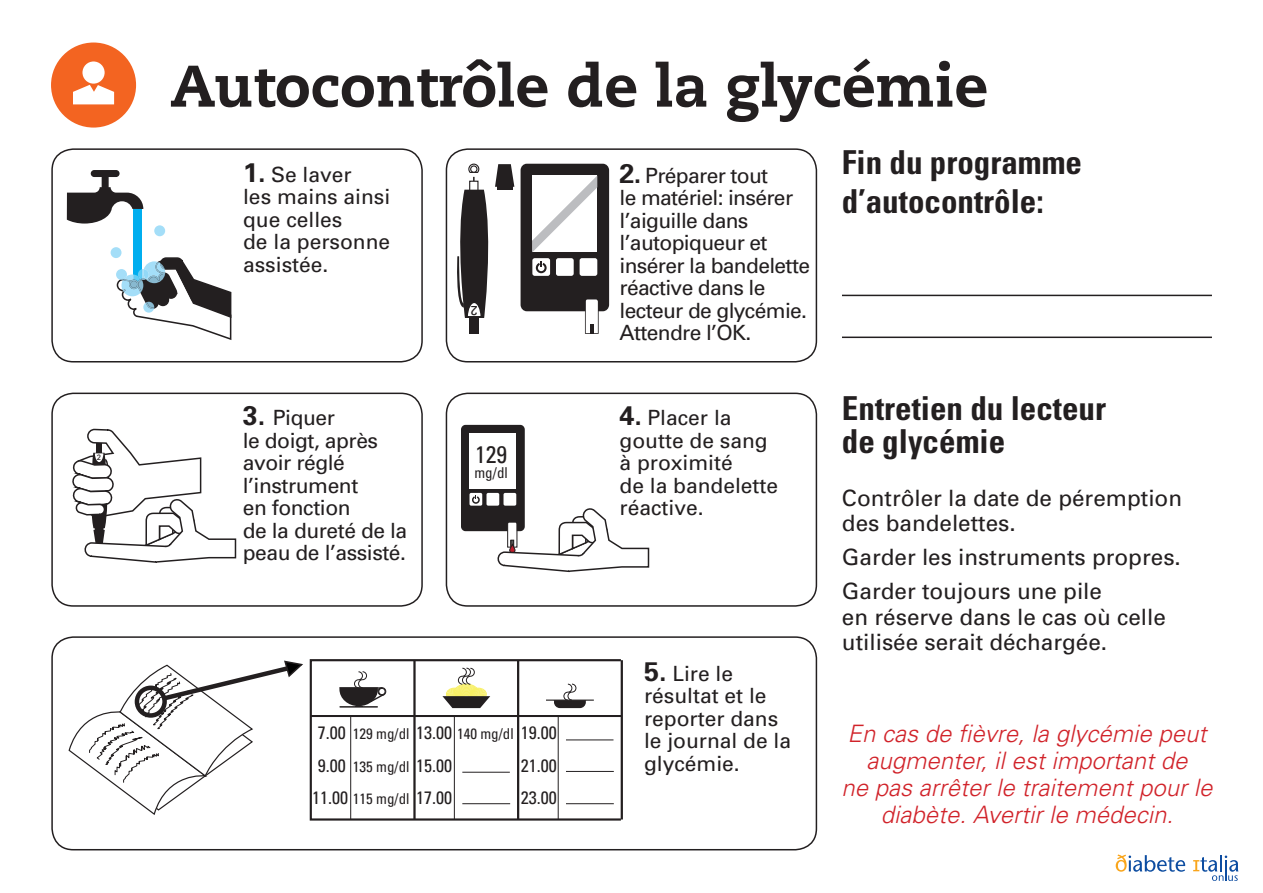
<style>
.page{position:relative;width:1263px;height:893px;background:#fff}
.page>*{position:absolute;margin:0;border:0;box-sizing:border-box;transform-origin:0 0}
.t1{font:800 58.5px "Caecilia LT Std";color:#231f20}
.t2{font:700 condensed 33px/33px "Univers";color:#231f20}
.t3{font:italic 300 24px/27px "Univers";color:#d1232a;text-align:center}
.t4{font:condensed 24px "Univers";color:#231f20}
.t5{font:22.5px/25.5px "Univers";color:#231f20}
.t6{font:21px/22.5px "Univers";letter-spacing:-.02em;color:#231f20}
.t7{font:21px/22.5px "Univers";color:#231f20}
.t8{font:condensed 18px/32.4px "Univers";color:#231f20;text-align:center}
.t9{font:condensed 15px/32.4px "Univers";color:#231f20;text-align:justify}
.t10{font:13.2px "Univers";color:#231f20}
.t11{font:7.8px "Univers";color:#231f20}
.s1{font-weight:700;font-size:27px}
.s2{font-size:18px}
</style>
<div class="page">
<div style="left:446px;top:148px;width:371px;height:214px;border:2px solid #231f20;border-radius:21px"></div>
<div style="left:446px;top:393px;width:371px;height:214px;border:2px solid #231f20;border-radius:21px"></div>
<div style="left:51px;top:393px;width:372px;height:214px;border:2px solid #231f20;border-radius:21px"></div>
<div style="left:51px;top:636px;width:766px;height:214px;border:2px solid #231f20;border-radius:21px"></div>
<div style="left:51px;top:148px;width:372px;height:214px;border:2px solid #231f20;border-radius:21px"></div>
<div style="left:134px;top:209px;width:8px;height:75px;background:#00aeef"></div>
<div style="left:111px;top:247px;width:11px;height:11px;background:#a4def8;border-radius:50%"></div>
<div style="left:154px;top:225px;width:11px;height:11px;background:#a4def8;border-radius:50%"></div>
<svg style="left:116px;top:257px;width:115px;height:83px"></svg>
<svg style="left:67px;top:170px;width:76px;height:54px"></svg>
<hr style="left:842px;top:295px;width:370px;height:1px;background:#231f20">
<hr style="left:842px;top:337px;width:370px;height:1px;background:#231f20">
<div style="left:470px;top:317px;width:9px;height:17px;background:#231f20"></div>
<svg style="left:457px;top:163px;width:57px;height:155px"></svg>
<div style="left:470px;top:165px;width:7px;height:8px;border:1px solid #231f20;border-radius:50%"></div>
<svg style="left:521px;top:164px;width:88px;height:170px"></svg>
<svg style="left:72px;top:428px;width:165px;height:135px"></svg>
<svg style="left:68px;top:660px;width:235px;height:155px"></svg>
<svg style="left:461px;top:425px;width:189px;height:148px"></svg>
<div style="left:310px;top:659px;width:312px;height:162px;border:2px solid #231f20"></div>
<hr style="left:339px;top:706px;width:39px;height:2px;background:#231f20">
<svg style="left:339px;top:671px;width:47px;height:36px"></svg>
<svg style="left:442px;top:667px;width:48px;height:41px"></svg>
<hr style="left:546px;top:700px;width:48px;height:1px;background:#231f20">
<svg style="left:553px;top:683px;width:34px;height:25px"></svg>
<hr style="left:413px;top:660px;width:3px;height:159px;background:#231f20">
<hr style="left:350px;top:716px;width:1px;height:104px;background:#231f20">
<hr style="left:454px;top:716px;width:1px;height:103px;background:#231f20">
<hr style="left:558px;top:716px;width:1px;height:103px;background:#231f20">
<hr style="left:517px;top:660px;width:2px;height:159px;background:#231f20">
<hr style="left:621px;top:660px;width:2px;height:159px;background:#231f20">
<hr style="left:310px;top:715px;width:312px;height:2px;background:#231f20">
<hr style="left:462px;top:772px;width:48px;height:1px;background:#231f20">
<hr style="left:462px;top:803px;width:48px;height:1px;background:#231f20">
<hr style="left:566px;top:740px;width:47px;height:1px;background:#231f20">
<hr style="left:566px;top:771px;width:48px;height:1px;background:#231f20">
<hr style="left:566px;top:803px;width:48px;height:1px;background:#231f20">
<div style="left:51px;top:43px;width:85px;height:85px;background:#f36421;border-radius:50%"></div>
<svg style="left:73px;top:85px;width:41px;height:19px"></svg>
<div style="left:82px;top:61px;width:23px;height:23px;background:#fff;border-radius:50%"></div>
<svg style="left:1116px;top:854px;width:69px;height:18px"></svg>
<svg style="left:1193px;top:855px;width:45px;height:26px"></svg>
<h1 class="t1" style="left:170px;top:50px;width:819px">Autocontrôle de la glycémie</h1>
<p class="t7" style="left:243px;top:163px;width:149px"><span class="s1">1.</span> Se laver<br>les mains ainsi que celles<br>de la personne assistée.</p>
<p class="t10" style="left:478px;top:319px;width:9px;rotate:-180deg">2</p>
<p class="t6" style="left:243px;top:407px;width:166px"><span class="s1">3.</span> Piquer<br>le doigt, après avoir réglé l’instrument<br>en fonction<br>de la dureté de la peau de l’assisté.</p>
<p class="t11" style="left:97px;top:452px;width:6px">2</p>
<p class="t4" style="left:475px;top:439px;width:33px">129</p>
<p class="t9" style="left:474px;top:456px;width:35px">mg/dl</p>
<p class="t8" style="left:312px;top:716px;width:37px">7.00<br>9.00<br>11.00</p>
<p class="t9" style="left:353px;top:717px;width:58px">129 mg/dl 135 mg/dl 115 mg/dl</p>
<p class="t8" style="left:416px;top:716px;width:37px;text-align:justify">13.00<br>15.00<br>17.00</p>
<p class="t9" style="left:457px;top:717px;width:101px">140 mg/dl <span class="s2">19.00</span></p>
<p class="t8" style="left:521px;top:749px;width:37px;text-align:left">21.00<br>23.00</p>
<p class="t6" style="left:619px;top:164px;width:192px"><span class="s1">2.</span> Préparer tout<br>le matériel: insérer l’aiguille dans l’autopiqueur et insérer la bandelette réactive dans le lecteur de glycémie.<br>Attendre l’OK.</p>
<p class="t7" style="left:619px;top:407px;width:160px"><span class="s1">4.</span> Placer la goutte de sang à proximité<br>de la bandelette réactive.</p>
<p class="t7" style="left:644px;top:662px;width:149px"><span class="s1">5.</span> Lire le résultat et le reporter dans le journal de la glycémie.</p>
<h2 class="t2" style="left:842px;top:143px;width:242px;line-height:39px">Fin du programme d’autocontrôle:</h2>
<h2 class="t2" style="left:842px;top:391px;width:265px">Entretien du lecteur de glycémie</h2>
<p class="t5" style="left:842px;top:485px;width:342px">Contrôler la date de péremption des bandelettes.</p>
<p class="t5" style="left:842px;top:541px;width:340px;line-height:34px">Garder les instruments propres.<br>Garder toujours une pile</p>
<p class="t5" style="left:842px;top:604px;width:325px">en réserve dans le cas où celle utilisée serait déchargée.</p>
<p class="t3" style="left:841px;top:720px;width:372px">En cas de fièvre, la glycémie peut augmenter, il est important de<br>ne pas arrêter le traitement pour le diabète. Avertir le médecin.</p>
</div>
